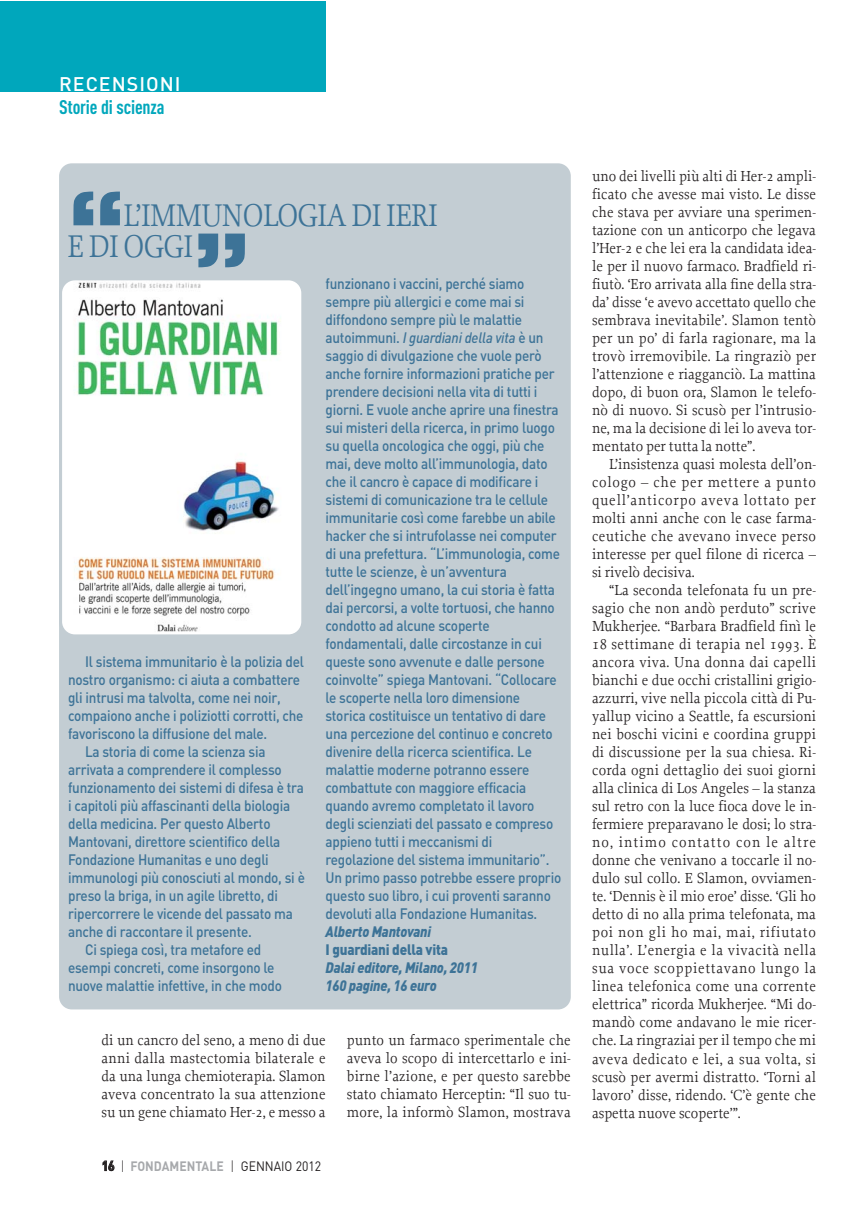
<style>
.page{position:relative;width:859px;height:1212px;background:#fff}
.page>*{position:absolute;margin:0;border:0;box-sizing:border-box;transform-origin:0 0}
.t1{font:800 90px "Rockwell";color:#3d7397;scale:.9 1}
.t2{font:33px/31.5px "Proforma";letter-spacing:-.02em;color:#3d7397;scale:.9 1}
.t3{font:700 19.5px "DIN Cond";letter-spacing:-.01em;color:#00a7bc}
.t4{font:500 19.5px "DIN";letter-spacing:.055em;color:#fff}
.t5{font:15.3px/18px "Proforma";color:#231f20;text-align:justify;scale:.95 1}
.t6{font:500 15px/18px "DIN";letter-spacing:-.015em;color:#3d7397;scale:.9 1}
.t7{font:italic 900 15px/18px "DIN";letter-spacing:-.015em;color:#3d7397;scale:.9 1}
.t8{font:900 15px "DIN";letter-spacing:-.015em;color:#3d7397;scale:.9 1}
.t9{font:700 13.5px "DIN";color:#a7a9ac;scale:.9 1}
.s1{font-style:italic}
.s2{color:#231f20}
.s3{font-weight:300;color:#231f20}
.s4{font-weight:400;color:#231f20}
</style>
<div class="page">
<div style="left:0;top:1px;width:326px;height:90px;background:#00a7bc"></div>
<div style="left:59px;top:163px;width:512px;height:846px;background:#c3cdd3;border-radius:13px"></div>
<svg style="left:62px;top:280px;width:240px;height:355px"></svg>
<p class="t4" style="left:59px;top:77px;width:123px">RECENSIONI</p>
<p class="t3" style="left:59px;top:100px;width:107px">Storie di scienza</p>
<h1 class="t1" style="left:68px;top:192px;width:66px">“</h1>
<h2 class="t2" style="left:68px;top:202px;width:413px;text-indent:56px">L’IMMUNOLOGIA DI IERI<br>E DI OGGI</h2>
<h1 class="t1" style="left:193px;top:234px;width:66px">”</h1>
<p class="t6" style="left:85px;top:655px;width:245px">Il sistema immunitario è la polizia del</p>
<p class="t6" style="left:68px;top:673px;width:259px">nostro organismo: ci aiuta a combattere</p>
<p class="t6" style="left:68px;top:691px;width:238px">gli intrusi ma talvolta, come nei noir,</p>
<p class="t6" style="left:68px;top:709px;width:263px">compaiono anche i poliziotti corrotti, che</p>
<p class="t6" style="left:68px;top:727px;width:223px">favoriscono la diffusione del male.</p>
<p class="t6" style="left:85px;top:745px;width:202px">La storia di come la scienza sia</p>
<p class="t6" style="left:68px;top:763px;width:239px">arrivata a comprendere il complesso</p>
<p class="t6" style="left:68px;top:781px;width:264px">funzionamento dei sistemi di difesa è tra</p>
<p class="t6" style="left:68px;top:799px;width:248px">i capitoli più affascinanti della biologia</p>
<p class="t6" style="left:68px;top:817px;width:226px">della medicina. Per questo Alberto</p>
<p class="t6" style="left:68px;top:835px;width:237px">Mantovani, direttore scientifico della</p>
<p class="t6" style="left:68px;top:853px;width:225px">Fondazione Humanitas e uno degli</p>
<p class="t6" style="left:68px;top:871px;width:265px">immunologi più conosciuti al mondo, si è</p>
<p class="t6" style="left:68px;top:889px;width:235px">preso la briga, in un agile libretto, di</p>
<p class="t6" style="left:68px;top:907px;width:251px">ripercorrere le vicende del passato ma</p>
<p class="t6" style="left:68px;top:925px;width:206px">anche di raccontare il presente.</p>
<p class="t6" style="left:85px;top:943px;width:197px">Ci spiega così, tra metafore ed</p>
<p class="t6" style="left:68px;top:961px;width:231px">esempi concreti, come insorgono le</p>
<p class="t6" style="left:68px;top:979px;width:239px">nuove malattie infettive, in che modo</p>
<p class="t6" style="left:326px;top:277px;width:263px">funzionano i vaccini, perché siamo sempre più allergici e come mai si diffondono sempre più le malattie autoimmuni. <span class="s1">I guardiani della vita</span> è un saggio di divulgazione che vuole però anche fornire informazioni pratiche per prendere decisioni nella vita di tutti i giorni. E vuole anche aprire una finestra sui misteri della ricerca, in primo luogo su quella oncologica che oggi, più che mai, deve molto all’immunologia, dato che il cancro è capace di modificare i sistemi di comunicazione tra le cellule immunitarie così come farebbe un abile hacker che si intrufolasse nei computer di una prefettura. “L’immunologia, come tutte le scienze, è un’avventura dell’ingegno umano, la cui storia è fatta dai percorsi, a volte tortuosi, che hanno condotto ad alcune scoperte fondamentali, dalle circostanze in cui queste sono avvenute e dalle persone coinvolte” spiega Mantovani. “Collocare le scoperte nella loro dimensione storica costituisce un tentativo di dare una percezione del continuo e concreto divenire della ricerca scientifica. Le malattie moderne potranno essere combattute con maggiore efficacia quando avremo completato il lavoro degli scienziati del passato e compreso appieno tutti i meccanismi di regolazione del sistema immunitario”.<br>Un primo passo potrebbe essere proprio questo suo libro, i cui proventi saranno devoluti alla Fondazione Humanitas.</p>
<p class="t7" style="left:326px;top:924px;width:119px">Alberto Mantovani</p>
<p class="t8" style="left:326px;top:945px;width:137px">I guardiani della vita</p>
<p class="t7" style="left:326px;top:960px;width:171px">Dalai editore, Milano, 2011<br>160 pagine, 16 euro</p>
<p class="t5" style="left:102px;top:1033px;width:237px">di un cancro del seno, a meno di due anni dalla mastectomia bilaterale e da una lunga chemioterapia. Slamon aveva concentrato la sua attenzione su un gene chiamato Her-2, e messo a</p>
<p class="t5" style="left:347px;top:1033px;width:237px">punto un farmaco sperimentale che aveva lo scopo di intercettarlo e ini&shy;birne l’azione, e per questo sarebbe stato chiamato Herceptin: “Il suo tu&shy;more, la informò Slamon, mostrava</p>
<p class="t9" style="left:102px;top:1161px;width:245px"><span class="s2">16</span> <span class="s3">|</span> FONDAMENTALE <span class="s3">|</span> <span class="s4">GENNAIO 2012</span></p>
<p class="t5" style="left:592px;top:169px;width:237px">uno dei livelli più alti di Her-2 ampli&shy;ficato che avesse mai visto. Le disse che stava per avviare una sperimen&shy;tazione con un anticorpo che legava l’Her-2 e che lei era la candidata idea&shy;le per il nuovo farmaco. Bradfield ri&shy;fiutò. ‘Ero arrivata alla fine della stra&shy;da’ disse ‘e avevo accettato quello che sembrava inevitabile’. Slamon tentò per un po’ di farla ragionare, ma la trovò irremovibile. La ringraziò per l’attenzione e riagganciò. La mattina dopo, di buon ora, Slamon le telefo&shy;nò di nuovo. Si scusò per l’intrusio&shy;ne, ma la decisione di lei lo aveva tor&shy;mentato per tutta la notte”.</p>
<p class="t5" style="left:592px;top:457px;width:237px;text-indent:17px">L’insistenza quasi molesta dell’on&shy;cologo – che per mettere a punto quell’anticorpo aveva lottato per molti anni anche con le case farma&shy;ceutiche che avevano invece perso interesse per quel filone di ricerca – si rivelò decisiva.</p>
<p class="t5" style="left:592px;top:583px;width:237px;text-indent:17px">“La seconda telefonata fu un pre&shy;sagio che non andò perduto” scrive Mukherjee. “Barbara Bradfield finì le 18 settimane di terapia nel 1993. È ancora viva. Una donna dai capelli bianchi e due occhi cristallini grigio&shy;azzurri, vive nella piccola città di Pu&shy;yallup vicino a Seattle, fa escursioni nei boschi vicini e coordina gruppi di discussione per la sua chiesa. Ri&shy;corda ogni dettaglio dei suoi giorni alla clinica di Los Angeles – la stanza sul retro con la luce fioca dove le in&shy;fermiere preparavano le dosi; lo stra&shy;no, intimo contatto con le altre donne che venivano a toccarle il no&shy;dulo sul collo. E Slamon, ovviamen&shy;te. ‘Dennis è il mio eroe’ disse. ‘Gli ho detto di no alla prima telefonata, ma poi non gli ho mai, mai, rifiutato nulla’. L’energia e la vivacità nella sua voce scoppiettavano lungo la linea telefonica come una corrente elettrica” ricorda Mukherjee. “Mi do&shy;mandò come andavano le mie ricer&shy;che. La ringraziai per il tempo che mi aveva dedicato e lei, a sua volta, si scusò per avermi distratto. ‘Torni al lavoro’ disse, ridendo. ‘C’è gente che aspetta nuove scoperte’”.</p>
</div>
